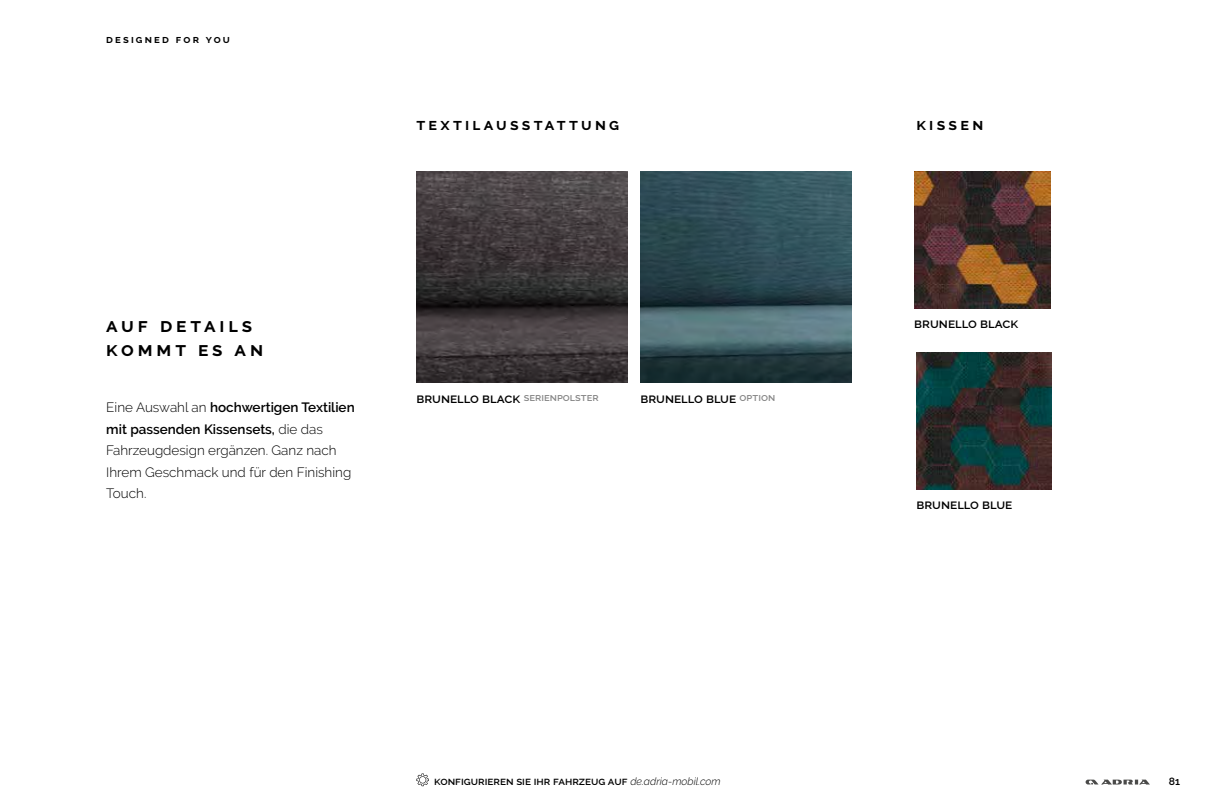
<style>
.page{position:relative;width:1212px;height:808px;background:#fff}
.page>*{position:absolute;margin:0;border:0;box-sizing:border-box;transform-origin:0 0}
.t1{font:700 19.5px/23.4px "Raleway";letter-spacing:.2em;color:#000}
.t2{font:700 16.2px "Raleway";letter-spacing:.2em;color:#000}
.t3{font:300 13.5px/21.6px "Raleway";color:#000}
.t4{font:600 13.5px "Raleway";color:#000}
.t5{font:600 11.25px "Raleway";color:#000}
.t6{font:700 10.8px "Raleway";letter-spacing:.2em;color:#000}
.t7{font:600 10.5px "Raleway";color:#000}
.s1{font-weight:600}
.s2{font-size:10.8px;color:#878787}
.s3{font-weight:300;font-style:italic;font-size:10.5px}
</style>
<div class="page">
<img style="left:416px;top:171px;width:211px;height:211px">
<img style="left:640px;top:171px;width:211px;height:211px">
<img style="left:914px;top:171px;width:137px;height:137px">
<img style="left:916px;top:353px;width:135px;height:137px">
<svg style="left:1085px;top:779px;width:65px;height:5px"></svg>
<svg style="left:416px;top:773px;width:13px;height:13px"></svg>
<p class="t6" style="left:106px;top:33px;width:125px">designed for you</p>
<p class="t2" style="left:416px;top:115px;width:204px">textilausstattung</p>
<h1 class="t1" style="left:106px;top:314px;width:158px">auf details kommt es an</h1>
<p class="t3" style="left:106px;top:396px;width:250px">Eine Auswahl an <span class="s1">hochwertigen Textilien mit passenden Kissensets,</span> die das<br>Fahrzeugdesign ergänzen. Ganz nach<br>Ihrem Geschmack und für den Finishing<br>Touch.</p>
<p class="t4" style="left:416px;top:391px;width:184px">brunello black <span class="s2">serienpolster</span></p>
<p class="t4" style="left:640px;top:391px;width:136px">brunello blue <span class="s2">option</span></p>
<p class="t5" style="left:434px;top:774px;width:288px">konfigurieren sie ihr fahrzeug auf <span class="s3">de.adria-mobil.com</span></p>
<p class="t2" style="left:916px;top:115px;width:68px">kissen</p>
<p class="t4" style="left:914px;top:315px;width:105px">brunello black</p>
<p class="t4" style="left:916px;top:497px;width:97px">brunello blue</p>
<p class="t7" style="left:1169px;top:775px;width:13px">81</p>
</div>
